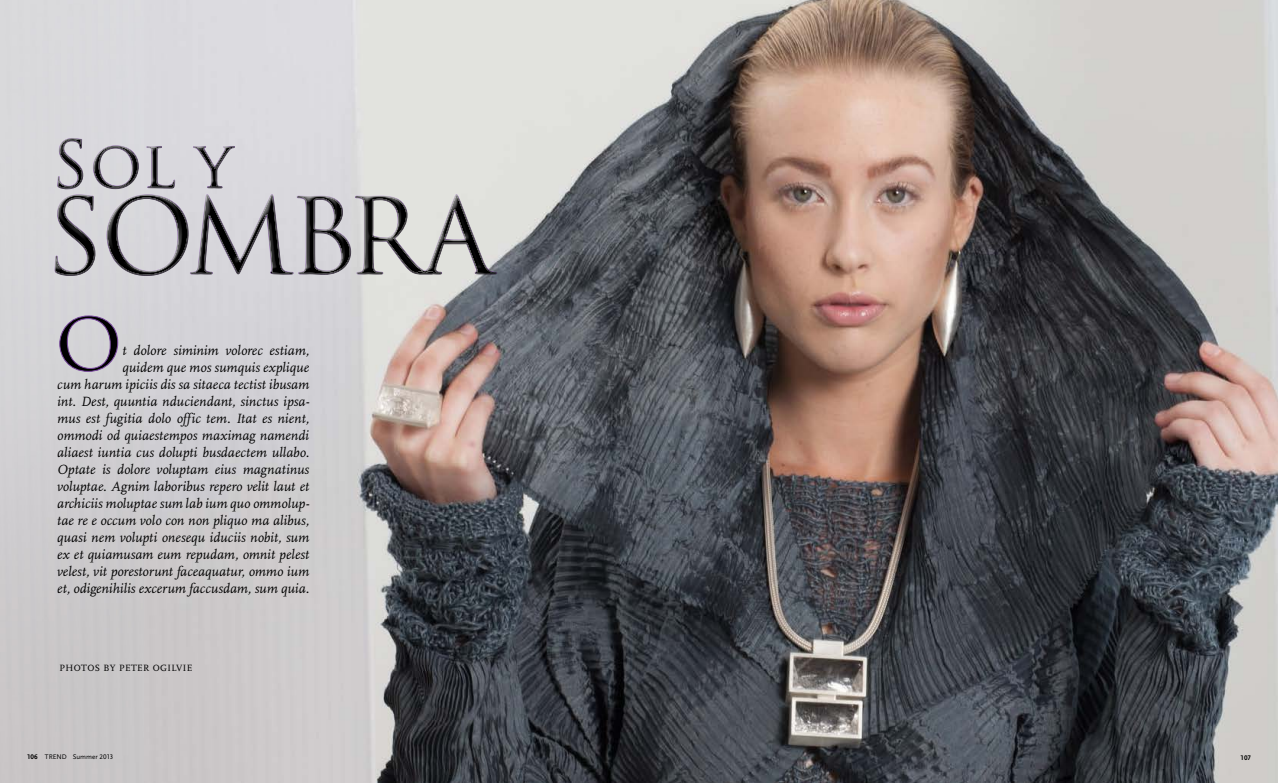
<style>
.page{position:relative;width:1278px;height:783px;background:#fff}
.page>*{position:absolute;margin:0;border:0;box-sizing:border-box;transform-origin:0 0}
.t1{font:italic 14px/17px "Scala CE";color:#000;text-align:right}
.t2{font:9.5px "Scala LF";letter-spacing:.04em;color:#000}
.t3{font:7px "Scala Sans LF";color:#000}
.t4{font:700 7px "Scala Sans LF";color:#000}
.s1{font-weight:700}
</style>
<div class="page">
<img style="left:144px;top:0;width:1134px;height:783px">
<div style="left:47px;top:131px;width:456px;height:148px;background:#dadade"></div>
<div style="left:49px;top:134px;width:456px;height:149px;background:#000;opacity:.75"></div>
<svg style="left:59px;top:315px;width:59px;height:57px;background:#a09ba5"></svg>
<p class="t1" style="left:57px;top:342px;width:254px">t dolore siminim volorec estiam,<br>quidem que mos sumquis explique<br>cum harum ipiciis dis sa sitaeca tectist ibusam int. Dest, quuntia nduciendant, sinctus ipsa&shy;mus est fugitia dolo offic tem. Itat es nient, ommodi od quiaestempos maximag namendi aliaest iuntia cus dolupti busdaectem ullabo.<br>Optate is dolore voluptam eius magnatinus voluptae. Agnim laboribus repero velit laut et archiciis moluptae sum lab ium quo ommolup&shy;tae re e occum volo con non pliquo ma alibus, quasi nem volupti onesequ iduciis nobit, sum ex et quiamusam eum repudam, omnit pelest velest, vit porestorunt faceaquatur, ommo ium et, odigenihilis excerum faccusdam, sum quia.</p>
<p class="t2" style="left:59px;top:663px;width:134px">PHOTOS BY PETER OGILVIE</p>
<p class="t3" style="left:27px;top:753px;width:88px"><span class="s1">106</span> Trend Summer 2013</p>
<p class="t3" style="left:27px;top:754px;width:88px"><span class="s1">106</span> Trend Summer 2013</p>
<p class="t4" style="left:1240px;top:754px;width:12px">107</p>
</div>
